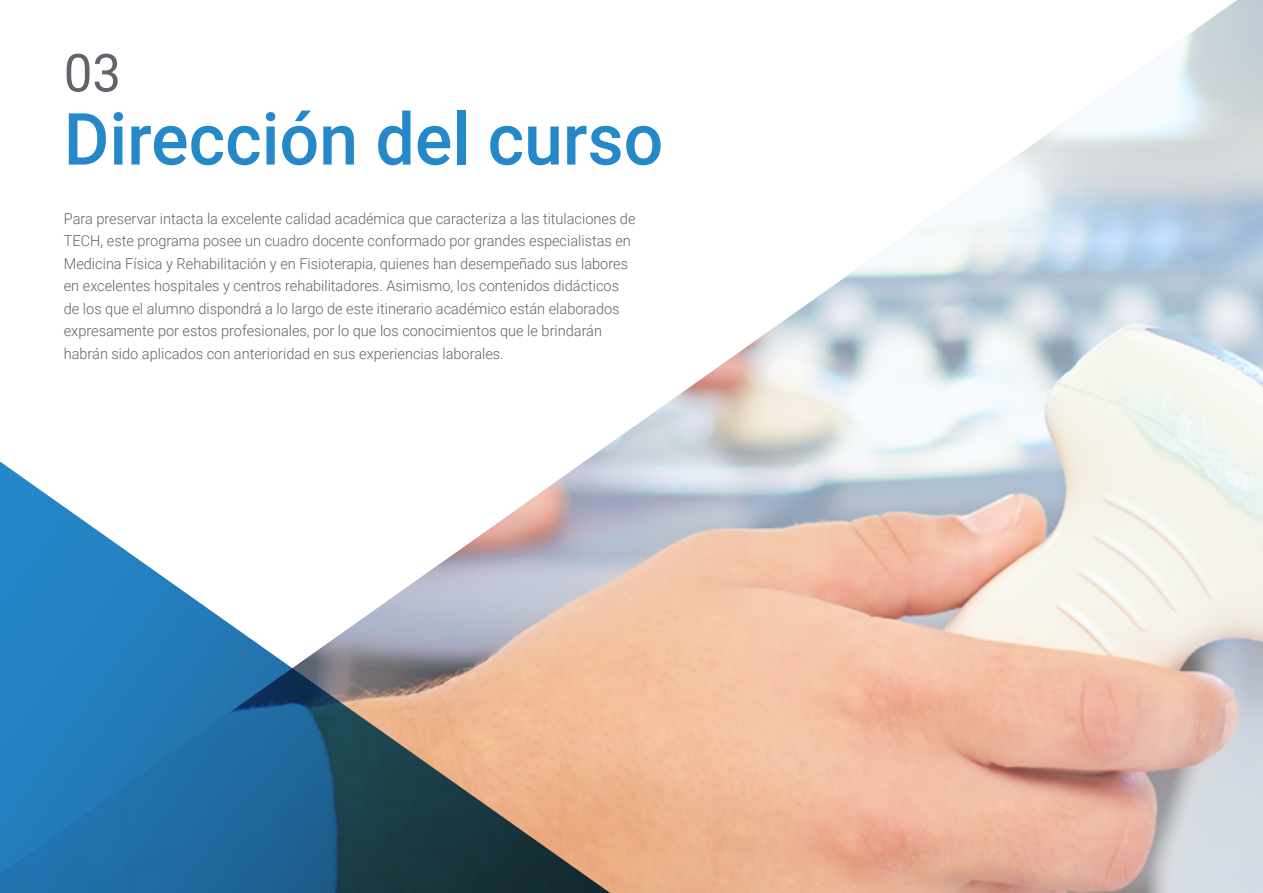
<style>
.page{position:relative;width:1263px;height:893px;background:#fff}
.page>*{position:absolute;margin:0;border:0;box-sizing:border-box;transform-origin:0 0}
.t1{font:500 72px "Roboto";color:#2488c9}
.t2{font:52.5px "Roboto";color:#61646a}
.t3{font:300 15px/22.5px "Roboto";color:#61646a}
</style>
<div class="page">
<img style="left:607px;top:0;width:656px;height:893px">
<svg style="left:0;top:446px;width:640px;height:447px"></svg>
<h2 class="t2" style="left:64px;top:36px;width:59px">03</h2>
<h1 class="t1" style="left:64px;top:89px;width:601px">Dirección del curso</h1>
<p class="t3" style="left:64px;top:207px;width:573px">Para preservar intacta la excelente calidad académica que caracteriza a las titulaciones de TECH, este programa posee un cuadro docente conformado por grandes especialistas en Medicina Física y Rehabilitación y en Fisioterapia, quienes han desempeñado sus labores en excelentes hospitales y centros rehabilitadores. Asimismo, los contenidos didácticos de los que el alumno dispondrá a lo largo de este itinerario académico están elaborados expresamente por estos profesionales, por lo que los conocimientos que le brindarán habrán sido aplicados con anterioridad en sus experiencias laborales.</p>
</div>
